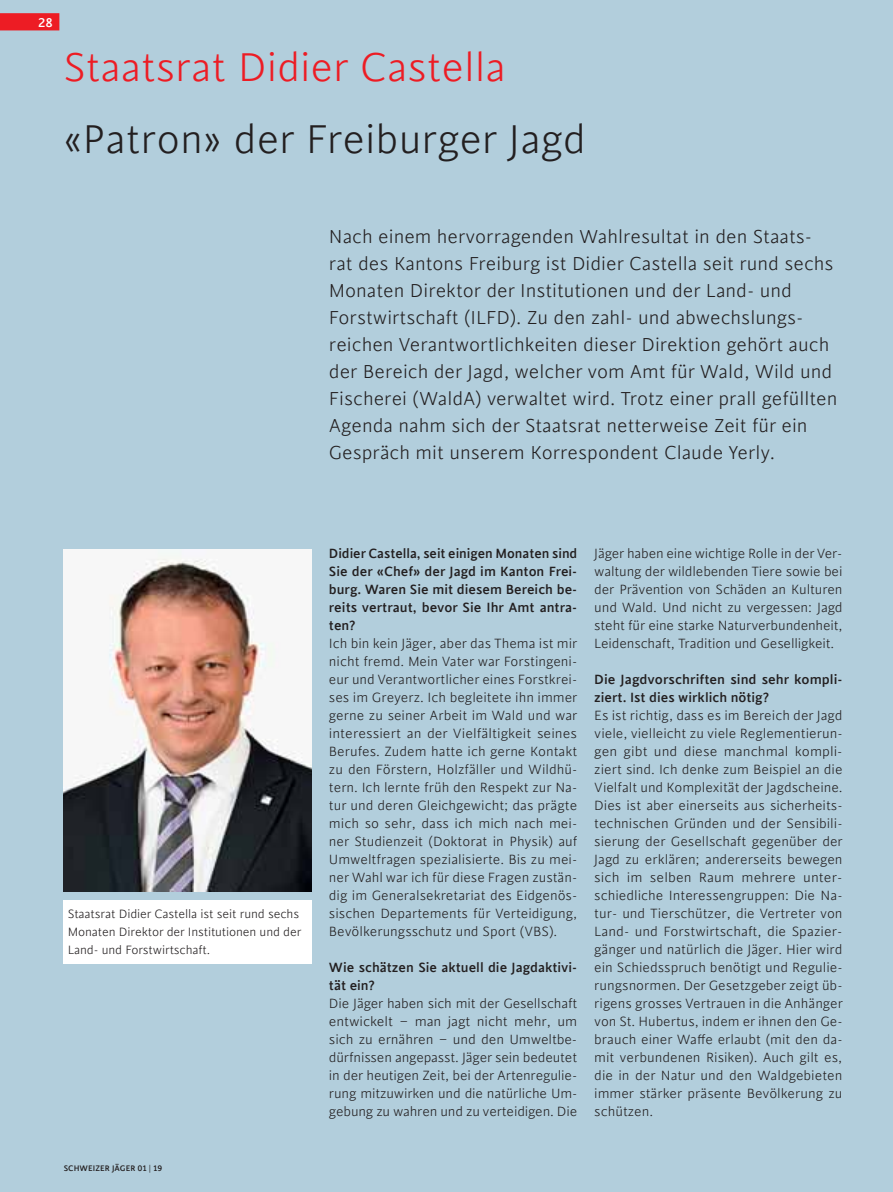
<style>
.page{position:relative;width:893px;height:1192px;background:#fff}
.page>*{position:absolute;margin:0;border:0;box-sizing:border-box;transform-origin:0 0}
.t1{font:300 45px "Cinta";color:#231f20}
.t2{font:300 45px "Cinta";color:#ed1c24}
.t3{font:300 21px/27px "Cinta";color:#231f20}
.t4{font:300 15px/18px "Cinta";color:#231f20;text-align:justify}
.t5{font:500 15px/18px "Cinta";color:#231f20}
.t6{font:500 14.25px "Cinta";color:#fff}
.t7{font:300 13.5px/18px "Cinta";letter-spacing:-.01em;color:#231f20}
.t8{font:500 9px "Cinta";letter-spacing:.01em;color:#231f20}
.s1{font-weight:300}
</style>
<div class="page">
<div style="left:0;top:0;width:892px;height:1191px;background:#b2cedc"></div>
<div style="left:64px;top:900px;width:248px;height:63px;background:#fff"></div>
<img style="left:64px;top:549px;width:248px;height:342px">
<div style="left:0;top:13px;width:59px;height:17px;background:#ed1c24"></div>
<p class="t6" style="left:38px;top:17px;width:16px">28</p>
<h1 class="t2" style="left:64px;top:51px;width:443px">Staatsrat Didier Castella</h1>
<h1 class="t1" style="left:64px;top:123px;width:523px">«Patron» der Freiburger Jagd</h1>
<p class="t3" style="left:329px;top:224px;width:510px">Nach einem hervorragenden Wahlresultat in den Staats&shy;rat des Kantons Freiburg ist Didier Castella seit rund sechs Monaten Direktor der Institutionen und der Land- und Forstwirtschaft (ILFD). Zu den zahl- und abwechslungs&shy;reichen Verantwortlichkeiten dieser Direktion gehört auch der Bereich der Jagd, welcher vom Amt für Wald, Wild und Fischerei (WaldA) verwaltet wird. Trotz einer prall gefüllten Agenda nahm sich der Staatsrat netterweise Zeit für ein Gespräch mit unserem Korrespondent Claude Yerly.</p>
<p class="t7" style="left:68px;top:906px;width:235px">Staatsrat Didier Castella ist seit rund sechs<br>Monaten Direktor der Institutionen und der<br>Land- und Forstwirtschaft.</p>
<p class="t8" style="left:64px;top:1164px;width:100px">SCHWEIZER JÄGER 01 <span class="s1">|</span> 19</p>
<p class="t5" style="left:329px;top:545px;width:250px;text-align:justify">Didier Castella, seit einigen Monaten sind Sie der «Chef» der Jagd im Kanton Frei&shy;burg. Waren Sie mit diesem Bereich be&shy;reits vertraut, bevor Sie Ihr Amt antra&shy;ten?</p>
<p class="t4" style="left:329px;top:635px;width:250px">Ich bin kein Jäger, aber das Thema ist mir nicht fremd. Mein Vater war Forstingeni&shy;eur und Verantwortlicher eines Forstkrei&shy;ses im Greyerz. Ich begleitete ihn immer gerne zu seiner Arbeit im Wald und war interessiert an der Vielfältigkeit seines Berufes. Zudem hatte ich gerne Kontakt zu den Förstern, Holzfäller und Wildhü&shy;tern. Ich lernte früh den Respekt zur Na&shy;tur und deren Gleichgewicht; das prägte mich so sehr, dass ich mich nach mei&shy;ner Studienzeit (Doktorat in Physik) auf Umweltfragen spezialisierte. Bis zu mei&shy;ner Wahl war ich für diese Fragen zustän&shy;dig im Generalsekretariat des Eidgenös&shy;sischen Departements für Verteidigung, Bevölkerungsschutz und Sport (VBS).</p>
<p class="t5" style="left:329px;top:959px;width:250px">Wie schätzen Sie aktuell die Jagdaktivi&shy;tät ein?</p>
<p class="t4" style="left:329px;top:995px;width:250px">Die Jäger haben sich mit der Gesellschaft entwickelt – man jagt nicht mehr, um sich zu ernähren – und den Umweltbe&shy;dürfnissen angepasst. Jäger sein bedeutet in der heutigen Zeit, bei der Artenregulie&shy;rung mitzuwirken und die natürliche Um&shy;gebung zu wahren und zu verteidigen. Die</p>
<p class="t4" style="left:594px;top:545px;width:250px">Jäger haben eine wichtige Rolle in der Ver&shy;waltung der wildlebenden Tiere sowie bei der Prävention von Schäden an Kulturen und Wald. Und nicht zu vergessen: Jagd steht für eine starke Naturverbundenheit, Leidenschaft, Tradition und Geselligkeit.</p>
<p class="t5" style="left:594px;top:671px;width:250px">Die Jagdvorschriften sind sehr kompli&shy;ziert. Ist dies wirklich nötig?</p>
<p class="t4" style="left:594px;top:707px;width:250px">Es ist richtig, dass es im Bereich der Jagd viele, vielleicht zu viele Reglementierun&shy;gen gibt und diese manchmal kompli&shy;ziert sind. Ich denke zum Beispiel an die Vielfalt und Komplexität der Jagdscheine.<br>Dies ist aber einerseits aus sicherheits&shy;technischen Gründen und der Sensibili&shy;sierung der Gesellschaft gegenüber der Jagd zu erklären; andererseits bewegen sich im selben Raum mehrere unter&shy;schiedliche Interessengruppen: Die Na&shy;tur- und Tierschützer, die Vertreter von Land- und Forstwirtschaft, die Spazier&shy;gänger und natürlich die Jäger. Hier wird ein Schiedsspruch benötigt und Regulie&shy;rungsnormen. Der Gesetzgeber zeigt üb&shy;rigens grosses Vertrauen in die Anhänger von St. Hubertus, indem er ihnen den Ge&shy;brauch einer Waffe erlaubt (mit den da&shy;mit verbundenen Risiken). Auch gilt es, die in der Natur und den Waldgebieten immer stärker präsente Bevölkerung zu schützen.</p>
</div>
